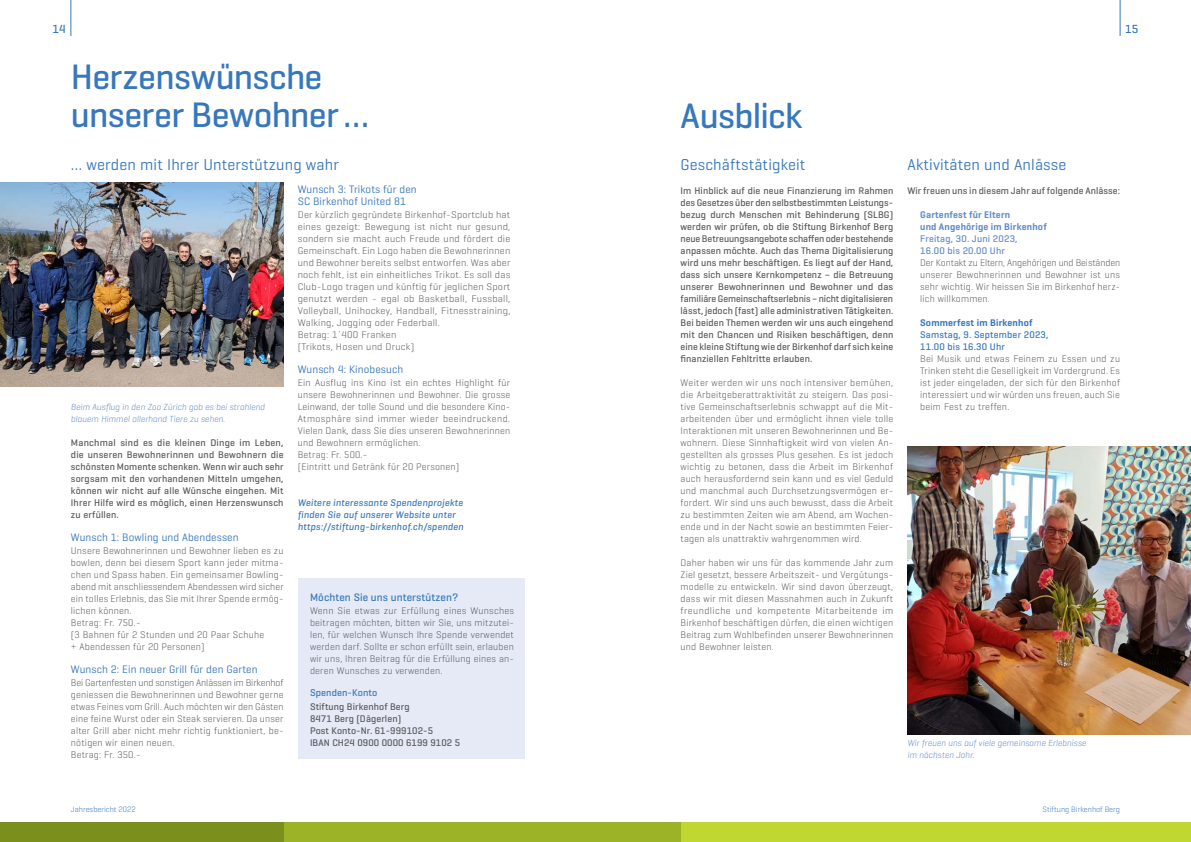
<style>
.page{position:relative;width:1191px;height:842px;background:#fff}
.page>*{position:absolute;margin:0;border:0;box-sizing:border-box;transform-origin:0 0}
.t1{font:500 36px/38px "Geogrotesque";letter-spacing:-.015em;color:#3777bc}
.t2{font:16px "Geogrotesque";letter-spacing:.01em;color:#3777bc}
.t3{font:500 12px "Geogrotesque";color:#3777bc}
.t4{font:11px/12px "Geogrotesque";letter-spacing:.01em;color:#3777bc}
.t5{font:500 11px "Geogrotesque";letter-spacing:.01em;color:#3777bc}
.t6{font:500 10px "Geogrotesque";letter-spacing:.01em;color:#3777bc}
.t7{font:300 9.8px/12px "Geogrotesque";letter-spacing:.02em;color:#58595b;text-align:justify}
.t8{font:500 9.8px/12px "Geogrotesque";letter-spacing:.01em;color:#58595b;text-align:justify}
.t9{font:300 9.8px/12px "Geogrotesque";letter-spacing:.02em;color:#58595b;scale:1.04 1}
.t10{font:italic 500 9.8px/12px "Geogrotesque";letter-spacing:.02em;color:#3777bc}
.t11{font:600 9.8px/12px "Geogrotesque";letter-spacing:.02em;color:#628ac7}
.t12{font:500 9.8px/12px "Geogrotesque";letter-spacing:.02em;color:#3777bc}
.t13{font:500 9.8px/12px "Geogrotesque";letter-spacing:.02em;color:#628ac7}
.t14{font:600 9.8px "Geogrotesque";letter-spacing:.02em;color:#3777bc}
.t15{font:italic 300 9px/12px "Geogrotesque";color:#628ac7}
.t16{font:300 8px "Geogrotesque";color:#3777bc}
</style>
<div class="page">
<hr style="left:70px;top:0;width:1px;height:36px;background:#3777bc">
<hr style="left:1119px;top:0;width:1px;height:36px;background:#3777bc">
<div style="left:659px;top:822px;width:532px;height:20px;background:#bfd730"></div>
<div style="left:283px;top:822px;width:397px;height:20px;background:#9cb227"></div>
<div style="left:0;top:822px;width:283px;height:20px;background:#7b8f1c"></div>
<img style="left:0;top:182px;width:283px;height:204px">
<div style="left:298px;top:578px;width:226px;height:180px;background:#e6eaf6"></div>
<img style="left:907px;top:446px;width:284px;height:288px">
<p class="t3" style="left:53px;top:22px;width:15px">14</p>
<p class="t3" style="left:1125px;top:22px;width:15px">15</p>
<h1 class="t1" style="left:71px;top:57px;width:300px">Herzenswünsche unserer Bewohner …</h1>
<h1 class="t1" style="left:680px;top:96px;width:123px">Ausblick</h1>
<h2 class="t2" style="left:680px;top:155px;width:126px">Geschäftstätigkeit</h2>
<h2 class="t2" style="left:71px;top:155px;width:270px">… werden mit Ihrer Unterstützung wahr</h2>
<p class="t4" style="left:298px;top:183px;width:120px">Wunsch 3: Trikots für den<br>SC Birkenhof United 81</p>
<p class="t9" style="left:298px;top:208px;width:206px">Der kürzlich gegründete Birkenhof-Sportclub hat eines gezeigt: Bewegung ist nicht nur gesund, sondern sie macht auch Freude und fördert die Gemeinschaft. Ein Logo haben die Bewohnerinnen und Bewohner bereits selbst entworfen. Was aber noch fehlt, ist ein einheitliches Trikot. Es soll das Club-Logo tragen und künftig für jeglichen Sport genutzt werden - egal ob Basketball, Fussball, Volleyball, Unihockey, Handball, Fitnesstraining, Walking, Jogging oder Federball.<br>Betrag: 1´400 Franken<br>(Trikots, Hosen und Druck)</p>
<p class="t4" style="left:298px;top:363px;width:107px">Wunsch 4: Kinobesuch</p>
<p class="t7" style="left:298px;top:376px;width:214px;text-align:left">Ein Ausflug ins Kino ist ein echtes Highlight für unsere Bewohnerinnen und Bewohner. Die grosse Leinwand, der tolle Sound und die besondere Kino-Atmosphäre sind immer wieder beeindruckend.<br>Vielen Dank, dass Sie dies unseren Bewohnerinnen und Bewohnern ermöglichen.<br>Betrag: Fr. 500.-<br>(Eintritt und Getränk für 20 Personen)</p>
<p class="t10" style="left:298px;top:497px;width:167px">Weitere interessante Spendenprojekte finden Sie auf unserer Website unter https://stiftung-birkenhof.ch/spenden</p>
<h2 class="t2" style="left:907px;top:155px;width:160px">Aktivitäten und Anlässe</h2>
<p class="t8" style="left:907px;top:185px;width:214px">Wir freuen uns in diesem Jahr auf folgende Anlässe:</p>
<p class="t11" style="left:920px;top:209px;width:128px">Gartenfest für Eltern<br>und Angehörige im Birkenhof</p>
<p class="t13" style="left:920px;top:233px;width:99px">Freitag, 30. Juni 2023,<br>16.00 bis 20.00 Uhr</p>
<p class="t7" style="left:920px;top:256px;width:201px">Der Kontakt zu Eltern, Angehörigen und Beiständen unserer Bewohnerinnen und Bewohner ist uns sehr wichtig. Wir heissen Sie im Birkenhof herz&shy;lich willkommen.</p>
<p class="t14" style="left:920px;top:317px;width:114px">Sommerfest im Birkenhof</p>
<p class="t12" style="left:920px;top:329px;width:130px">Samstag, 9. September 2023,<br>11.00 bis 16.30 Uhr</p>
<p class="t7" style="left:920px;top:352px;width:201px">Bei Musik und etwas Feinem zu Essen und zu Trinken steht die Geselligkeit im Vordergrund. Es ist jeder eingeladen, der sich für den Birkenhof interessiert und wir würden uns freuen, auch Sie</p>
<p class="t8" style="left:680px;top:184px;width:214px">Im Hinblick auf die neue Finanzierung im Rahmen des Gesetzes über den selbstbestimmten Leistungs&shy;bezug durch Menschen mit Behinderung (SLBG) werden wir prüfen, ob die Stiftung Birkenhof Berg neue Betreuungsangebote schaffen oder bestehende anpassen möchte. Auch das Thema Digitalisierung wird uns mehr beschäftigen. Es liegt auf der Hand, dass sich unsere Kernkompetenz – die Betreuung unserer Bewohnerinnen und Bewohner und das familiäre Gemeinschaftserlebnis – nicht digitalisieren lässt, jedoch (fast) alle administrativen Tätigkeiten.<br>Bei beiden Themen werden wir uns auch eingehend mit den Chancen und Risiken beschäftigen, denn eine kleine Stiftung wie der Birkenhof darf sich keine finanziellen Fehltritte erlauben.</p>
<p class="t7" style="left:680px;top:376px;width:214px">Weiter werden wir uns noch intensiver bemühen, die Arbeitgeberattraktivität zu steigern. Das posi&shy;tive Gemeinschaftserlebnis schwappt auf die Mit&shy;arbeitenden über und ermöglicht ihnen viele tolle Interaktionen mit unseren Bewohnerinnen und Be&shy;wohnern. Diese Sinnhaftigkeit wird von vielen An&shy;gestellten als grosses Plus gesehen. Es ist jedoch wichtig zu betonen, dass die Arbeit im Birkenhof auch herausfordernd sein kann und es viel Geduld und manchmal auch Durchsetzungsvermögen er&shy;fordert. Wir sind uns auch bewusst, dass die Arbeit zu bestimmten Zeiten wie am Abend, am Wochen&shy;ende und in der Nacht sowie an bestimmten Feier&shy;tagen als unattraktiv wahrgenommen wird.</p>
<p class="t7" style="left:680px;top:556px;width:214px">Daher haben wir uns für das kommende Jahr zum Ziel gesetzt, bessere Arbeitszeit- und Vergütungs&shy;modelle zu entwickeln. Wir sind davon überzeugt, dass wir mit diesen Massnahmen auch in Zukunft freundliche und kompetente Mitarbeitende im Birkenhof beschäftigen dürfen, die einen wichtigen Beitrag zum Wohlbefinden unserer Bewohnerinnen und Bewohner leisten.</p>
<p class="t15" style="left:71px;top:401px;width:195px">Beim Ausflug in den Zoo Zürich gab es bei strahlend</p>
<p class="t7" style="left:920px;top:400px;width:91px">beim Fest zu treffen.</p>
<p class="t15" style="left:71px;top:413px;width:156px">blauem Himmel allerhand Tiere zu sehen.</p>
<p class="t8" style="left:71px;top:437px;width:214px">Manchmal sind es die kleinen Dinge im Leben, die unseren Bewohnerinnen und Bewohnern die schönsten Momente schenken. Wenn wir auch sehr sorgsam mit den vorhandenen Mitteln umgehen, können wir nicht auf alle Wünsche eingehen. Mit Ihrer Hilfe wird es möglich, einen Herzenswunsch zu erfüllen.</p>
<p class="t4" style="left:71px;top:531px;width:169px">Wunsch 1: Bowling und Abendessen</p>
<p class="t7" style="left:71px;top:544px;width:214px;text-align:left">Unsere Bewohnerinnen und Bewohner lieben es zu bowlen, denn bei diesem Sport kann jeder mitma&shy;chen und Spass haben. Ein gemeinsamer Bowling&shy;abend mit anschliessendem Abendessen wird sicher ein tolles Erlebnis, das Sie mit Ihrer Spende ermög&shy;lichen können.<br>Betrag: Fr. 750.-<br>(3 Bahnen für 2 Stunden und 20 Paar Schuhe<br>+ Abendessen für 20 Personen)</p>
<p class="t4" style="left:71px;top:663px;width:188px">Wunsch 2: Ein neuer Grill für den Garten</p>
<p class="t7" style="left:71px;top:676px;width:214px;text-align:left">Bei Gartenfesten und sonstigen Anlässen im Birkenhof geniessen die Bewohnerinnen und Bewohner gerne etwas Feines vom Grill. Auch möchten wir den Gästen eine feine Wurst oder ein Steak servieren. Da unser alter Grill aber nicht mehr richtig funktioniert, be&shy;nötigen wir einen neuen.<br>Betrag: Fr. 350.-</p>
<p class="t5" style="left:310px;top:590px;width:150px">Möchten Sie uns unterstützen?</p>
<p class="t7" style="left:310px;top:604px;width:206px">Wenn Sie etwas zur Erfüllung eines Wunsches beitragen möchten, bitten wir Sie, uns mitzutei&shy;len, für welchen Wunsch Ihre Spende verwendet werden darf. Sollte er schon erfüllt sein, erlauben wir uns, Ihren Beitrag für die Erfüllung eines an&shy;deren Wunsches zu verwenden.</p>
<p class="t6" style="left:310px;top:686px;width:69px">Spenden-Konto</p>
<p class="t8" style="left:310px;top:701px;width:152px;text-align:left">Stiftung Birkenhof Berg<br>8471 Berg (Dägerlen)<br>Post Konto-Nr. 61-999102-5<br>IBAN CH24 0900 0000 6199 9102 5</p>
<p class="t15" style="left:907px;top:737px;width:180px">Wir freuen uns auf viele gemeinsame Erlebnisse im nächsten Jahr.</p>
<p class="t16" style="left:71px;top:804px;width:66px">Jahresbericht 2022</p>
<p class="t16" style="left:1042px;top:804px;width:79px">Stiftung Birkenhof Berg</p>
</div>
